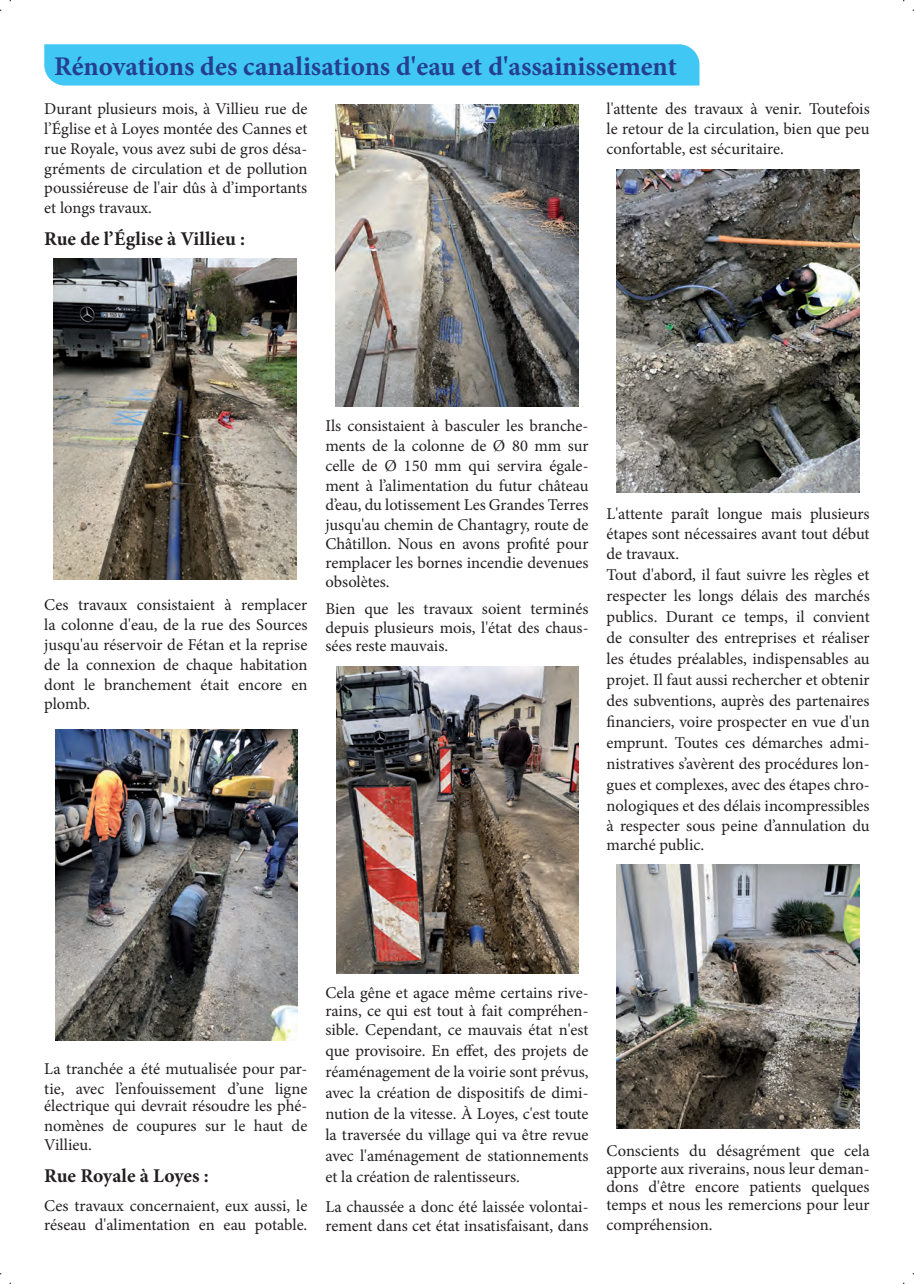
<style>
.page{position:relative;width:914px;height:1284px;background:#fff}
.page>*{position:absolute;margin:0;border:0;box-sizing:border-box;transform-origin:0 0}
.t1{font:700 27px "Minion Pro";color:#253f8e}
.t2{font:700 19.5px "Minion Pro";letter-spacing:.005em;color:#231f20}
.t3{font:16.5px/19.8px "Minion Pro";letter-spacing:-.005em;color:#231f20;text-align:justify}
</style>
<div class="page">
<div style="left:44px;top:44px;width:655px;height:42px;background:#40c7f4"></div>
<img style="left:54px;top:259px;width:242px;height:321px">
<img style="left:336px;top:666px;width:242px;height:307px">
<img style="left:335px;top:105px;width:243px;height:301px">
<img style="left:616px;top:170px;width:243px;height:322px">
<img style="left:55px;top:729px;width:243px;height:311px">
<img style="left:616px;top:864px;width:243px;height:263px">
<h1 class="t1" style="left:54px;top:47px;width:624px">Rénovations des canalisations d'eau et d'assainissement</h1>
<p class="t3" style="left:44px;top:99px;width:264px">Durant plusieurs mois, à Villieu rue de l’Église et à Loyes montée des Cannes et rue Royale, vous avez subi de gros désa&shy;gréments de circulation et de pollution poussiéreuse de l'air dûs à d’importants et longs travaux.</p>
<p class="t2" style="left:44px;top:225px;width:202px">Rue de l’Église à Villieu :</p>
<p class="t3" style="left:606px;top:99px;width:264px">l'attente des travaux à venir. Toutefois le retour de la circulation, bien que peu confortable, est sécuritaire.</p>
<p class="t3" style="left:44px;top:595px;width:264px">Ces travaux consistaient à remplacer la colonne d'eau, de la rue des Sources jusqu'au réservoir de Fétan et la reprise de la connexion de chaque habitation dont le branchement était encore en plomb.</p>
<p class="t3" style="left:325px;top:416px;width:264px;line-height:19.4px">Ils consistaient à basculer les branche&shy;ments de la colonne de Ø 80 mm sur celle de Ø 150 mm qui servira égale&shy;ment à l’alimentation du futur château d’eau, du lotissement Les Grandes Terres jusqu'au chemin de Chantagry, route de Châtillon. Nous en avons profité pour remplacer les bornes incendie devenues obsolètes.</p>
<p class="t3" style="left:325px;top:599px;width:264px;line-height:18.8px">Bien que les travaux soient terminés depuis plusieurs mois, l'état des chaus&shy;sées reste mauvais.</p>
<p class="t3" style="left:606px;top:503px;width:264px;line-height:20.7px;text-align:left">L'attente paraît longue mais plusieurs étapes sont nécessaires avant tout début de travaux.<br>Tout d'abord, il faut suivre les règles et respecter les longs délais des marchés publics. Durant ce temps, il convient de consulter des entreprises et réaliser les études préalables, indispensables au projet. Il faut aussi rechercher et obtenir des subventions, auprès des partenaires financiers, voire prospecter en vue d'un emprunt. Toutes ces démarches admi&shy;nistratives s’avèrent des procédures lon&shy;gues et complexes, avec des étapes chro&shy;nologiques et des délais incompressibles à respecter sous peine d’annulation du marché public.</p>
<p class="t3" style="left:44px;top:1059px;width:264px">La tranchée a été mutualisée pour par&shy;tie, avec l’enfouissement d’une ligne</p>
<p class="t3" style="left:44px;top:1095px;width:264px">électrique qui devrait résoudre les phé&shy;nomènes de coupures sur le haut de Villieu.</p>
<p class="t2" style="left:44px;top:1162px;width:166px">Rue Royale à Loyes :</p>
<p class="t3" style="left:44px;top:1195px;width:264px">Ces travaux concernaient, eux aussi, le réseau d'alimentation en eau potable.</p>
<p class="t3" style="left:325px;top:982px;width:264px;line-height:18.8px">Cela gêne et agace même certains rive&shy;rains, ce qui est tout à fait compréhen&shy;sible. Cependant, ce mauvais état n'est</p>
<p class="t3" style="left:325px;top:1040px;width:264px;line-height:21px">que provisoire. En effet, des projets de réaménagement de la voirie sont prévus, avec la création de dispositifs de dimi&shy;nution de la vitesse. À Loyes, c'est toute la traversée du village qui va être revue avec l'aménagement de stationnements et la création de ralentisseurs.</p>
<p class="t3" style="left:325px;top:1196px;width:264px">La chaussée a donc été laissée volontai&shy;rement dans cet état insatisfaisant, dans</p>
<p class="t3" style="left:606px;top:1141px;width:264px;line-height:18px">Conscients du désagrément que cela apporte aux riverains, nous leur deman&shy;dons d'être encore patients quelques temps et nous les remercions pour leur</p>
<p class="t3" style="left:606px;top:1214px;width:107px">compréhension.</p>
</div>
